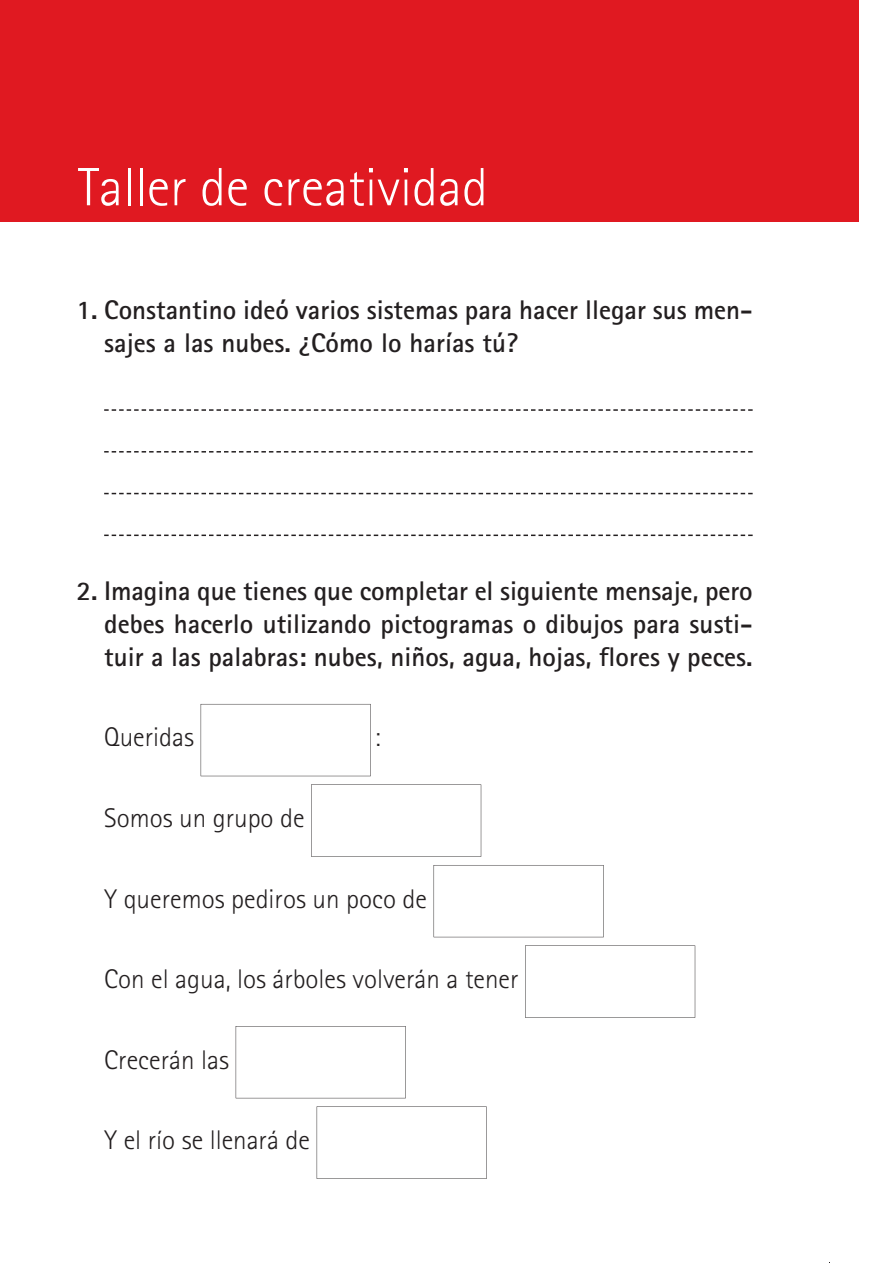
<style>
.page{position:relative;width:893px;height:1263px;background:#fff}
.page>*{position:absolute;margin:0;border:0;box-sizing:border-box;transform-origin:0 0}
.t1{font:300 54px "Rotis Sans Serif";color:#fff}
.t2{font:700 27px/33px "Rotis Sans Serif";color:#231f20}
.t3{font:300 27px "Rotis Sans Serif";color:#231f20}
</style>
<div class="page">
<svg style="left:104px;top:409px;width:649px;height:2px"></svg>
<svg style="left:104px;top:451px;width:649px;height:1px"></svg>
<svg style="left:104px;top:493px;width:649px;height:1px"></svg>
<svg style="left:104px;top:535px;width:649px;height:1px"></svg>
<svg style="left:201px;top:704px;width:170px;height:72px"></svg>
<svg style="left:311px;top:784px;width:170px;height:73px"></svg>
<svg style="left:434px;top:865px;width:170px;height:72px"></svg>
<svg style="left:525px;top:945px;width:170px;height:73px"></svg>
<svg style="left:236px;top:1026px;width:170px;height:72px"></svg>
<svg style="left:317px;top:1106px;width:170px;height:73px"></svg>
<div style="left:0;top:0;width:859px;height:221px;background:#e01921"></div>
<h1 class="t1" style="left:78px;top:156px;width:411px">Taller de creatividad</h1>
<p class="t2" style="left:104px;top:293px;width:650px;text-indent:-28px">1. Constantino ideó varios sistemas para hacer llegar sus men&shy;sajes a las nubes. ¿Cómo lo harías tú?</p>
<p class="t2" style="left:104px;top:574px;width:650px;text-align:justify;text-indent:-28px">2. Imagina que tienes que completar el siguiente mensaje, pero debes hacerlo utilizando pictogramas o dibujos para susti&shy;tuir a las palabras: nubes, niños, agua, hojas, flores y peces.</p>
<p class="t3" style="left:104px;top:722px;width:91px">Queridas</p>
<p class="t3" style="left:374px;top:722px;width:8px">:</p>
<p class="t3" style="left:104px;top:802px;width:202px">Somos un grupo de</p>
<p class="t3" style="left:104px;top:883px;width:324px">Y queremos pediros un poco de</p>
<p class="t3" style="left:104px;top:963px;width:416px">Con el agua, los árboles volverán a tener</p>
<p class="t3" style="left:104px;top:1044px;width:126px">Crecerán las</p>
<p class="t3" style="left:104px;top:1124px;width:207px">Y el río se llenará de</p>
</div>
